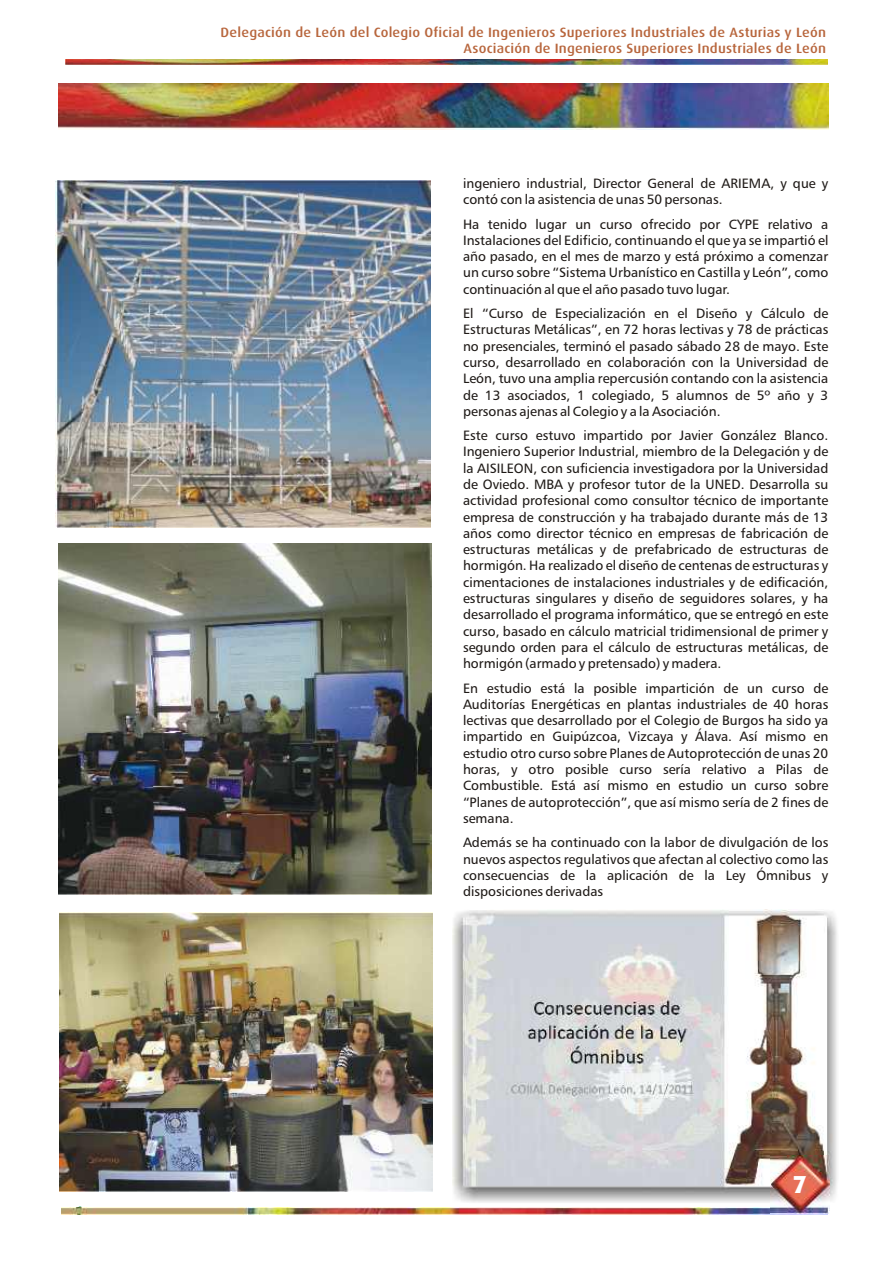
<style>
.page{position:relative;width:893px;height:1263px;background:#fff}
.page>*{position:absolute;margin:0;border:0;box-sizing:border-box;transform-origin:0 0}
.t1{font:800 24.6px "Dax";color:#fff}
.t2{font:13.5px/16.4px "Humanist 777 BT Roman B";color:#1f1a17;text-align:justify}
.t3{font:500 13.5px/15.3px "Dax";color:#b8663d;text-align:right;scale:1.1 1}
</style>
<div class="page">
<img style="left:60px;top:912px;width:372px;height:279px">
<img style="left:59px;top:84px;width:770px;height:45px">
<img style="left:56px;top:181px;width:375px;height:347px">
<img style="left:58px;top:543px;width:373px;height:351px">
<img style="left:452px;top:910px;width:385px;height:293px">
<img style="left:62px;top:1208px;width:708px;height:6px">
<img style="left:770px;top:1155px;width:59px;height:59px">
<img style="left:66px;top:59px;width:761px;height:5px">
<p class="t3" style="left:221px;top:26px;width:552px">Delegación de León del Colegio Oficial de Ingenieros Superiores Industriales de Asturias y León<br>Asociación de Ingenieros Superiores Industriales de León</p>
<p class="t2" style="left:463px;top:176px;width:367px">ingeniero industrial, Director General de ARIEMA, y que y contó con la asistencia de unas 50 personas.</p>
<p class="t2" style="left:463px;top:217px;width:367px">Ha tenido lugar un curso ofrecido por CYPE relativo a Instalaciones del Edificio, continuando el que ya se impartió el año pasado, en el mes de marzo y está próximo a comenzar un curso sobre “Sistema Urbanístico en Castilla y León”, como continuación al que el año pasado tuvo lugar.</p>
<p class="t2" style="left:463px;top:306px;width:367px">El “Curso de Especialización en el Diseño y Cálculo de Estructuras Metálicas”, en 72 horas lectivas y 78 de prácticas no presenciales, terminó el pasado sábado 28 de mayo. Este curso, desarrollado en colaboración con la Universidad de León, tuvo una amplia repercusión contando con la asistencia de 13 asociados, 1 colegiado, 5 alumnos de 5º año y 3 personas ajenas al Colegio y a la Asociación.</p>
<p class="t2" style="left:463px;top:428px;width:367px">Este curso estuvo impartido por Javier González Blanco.<br>Ingeniero Superior Industrial, miembro de la Delegación y de la AISILEON, con suficiencia investigadora por la Universidad de Oviedo. MBA y profesor tutor de la UNED. Desarrolla su actividad profesional como consultor técnico de importante empresa de construcción y ha trabajado durante más de 13 años como director técnico en empresas de fabricación de estructuras metálicas y de prefabricado de estructuras de hormigón. Ha realizado el diseño de centenas de estructuras y cimentaciones de instalaciones industriales y de edificación, estructuras singulares y diseño de seguidores solares, y ha desarrollado el programa informático, que se entregó en este curso, basado en cálculo matricial tridimensional de primer y segundo orden para el cálculo de estructuras metálicas, de hormigón (armado y pretensado) y madera.</p>
<p class="t2" style="left:463px;top:681px;width:367px">En estudio está la posible impartición de un curso de Auditorías Energéticas en plantas industriales de 40 horas lectivas que desarrollado por el Colegio de Burgos ha sido ya impartido en Guipúzcoa, Vizcaya y Álava. Así mismo en estudio otro curso sobre Planes de Autoprotección de unas 20 horas, y otro posible curso sería relativo a Pilas de Combustible. Está así mismo en estudio un curso sobre “Planes de autoprotección”, que así mismo sería de 2 fines de semana.</p>
<p class="t2" style="left:463px;top:835px;width:367px">Además se ha continuado con la labor de divulgación de los nuevos aspectos regulativos que afectan al colectivo como las consecuencias de la aplicación de la Ley Ómnibus y disposiciones derivadas</p>
<h1 class="t1" style="left:793px;top:1174px;width:16px">7</h1>
</div>
